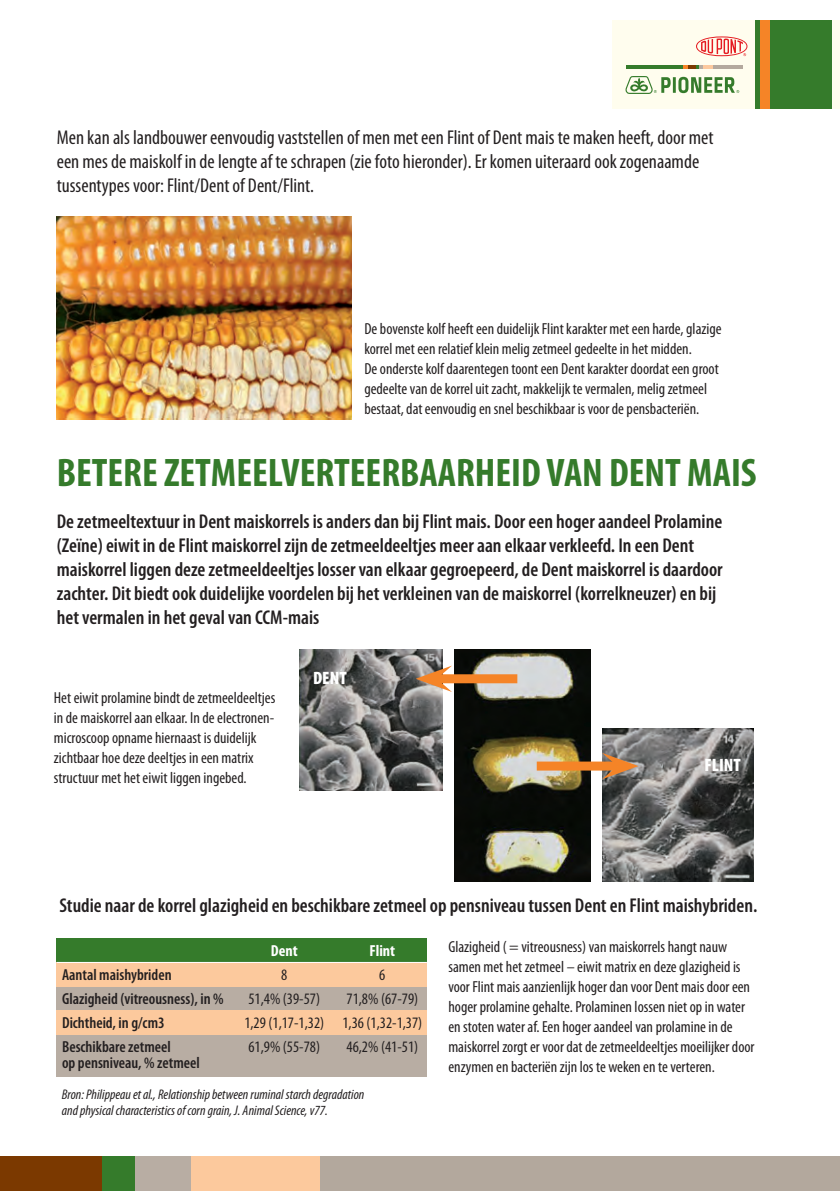
<style>
.page{position:relative;width:840px;height:1191px;background:#fff}
.page>*{position:absolute;margin:0;border:0;box-sizing:border-box;transform-origin:0 0}
.t1{font:700 condensed 40px "Myriad Pro";color:#357b2b}
.t2{font:600 condensed 20px/24px "Myriad Pro";color:#231f20}
.t3{font:condensed 20px/24px "Myriad Pro";color:#231f20}
.t4{font:900 condensed 18px "Myriad Pro";color:#fff}
.t5{font:condensed 16px/20px "Myriad Pro";color:#231f20}
.t6{font:600 condensed 16px "Myriad Pro";color:#231f20}
.t7{font:700 condensed 16px "Myriad Pro";color:#fff}
.t8{font:italic condensed 14px/16px "Myriad Pro";color:#231f20}
</style>
<div class="page">
<div style="left:612px;top:20px;width:227px;height:89px;background:#fffdee"></div>
<div style="left:754px;top:20px;width:77px;height:89px;background:#357b2b"></div>
<div style="left:759px;top:20px;width:10px;height:89px;background:#f58427"></div>
<hr style="left:626px;top:65px;width:56px;height:4px;background:#357b2b">
<hr style="left:712px;top:65px;width:30px;height:4px;background:#b4a99e">
<hr style="left:702px;top:65px;width:10px;height:4px;background:#fcc99e">
<svg style="left:682px;top:65px;width:20px;height:4px"></svg>
<svg style="left:696px;top:36px;width:51px;height:20px"></svg>
<hr style="left:672px;top:77px;width:3px;height:16px;background:#357b2b">
<svg style="left:678px;top:77px;width:60px;height:16px"></svg>
<svg style="left:625px;top:76px;width:45px;height:18px"></svg>
<div style="left:314px;top:1156px;width:525px;height:35px;background:#b3a89d"></div>
<div style="left:135px;top:1156px;width:56px;height:35px;background:#b8ada3"></div>
<div style="left:191px;top:1156px;width:128px;height:35px;background:#fcc99d"></div>
<div style="left:0;top:1156px;width:103px;height:35px;background:#7b3900"></div>
<div style="left:103px;top:1156px;width:32px;height:35px;background:#357b2b"></div>
<img style="left:57px;top:216px;width:294px;height:203px">
<img style="left:454px;top:649px;width:136px;height:232px">
<img style="left:602px;top:728px;width:151px;height:153px">
<img style="left:300px;top:649px;width:142px;height:141px">
<div style="left:436px;top:674px;width:81px;height:9px;background:#f58427"></div>
<svg style="left:415px;top:665px;width:37px;height:27px"></svg>
<div style="left:536px;top:761px;width:81px;height:9px;background:#f58427"></div>
<svg style="left:601px;top:753px;width:37px;height:26px"></svg>
<div style="left:57px;top:1034px;width:369px;height:43px;background:#b8ada3"></div>
<div style="left:57px;top:986px;width:369px;height:24px;background:#b8ada3"></div>
<div style="left:57px;top:938px;width:369px;height:24px;background:#357b2b"></div>
<div style="left:57px;top:1010px;width:369px;height:24px;background:#fcc99d"></div>
<div style="left:57px;top:962px;width:369px;height:24px;background:#fcc99d"></div>
<hr style="left:57px;top:962px;width:369px;height:1px;background:#fff">
<p class="t3" style="left:57px;top:126px;width:658px">Men kan als landbouwer eenvoudig vaststellen of men met een Flint of Dent mais te maken heeft, door met een mes de maiskolf in de lengte af te schrapen (zie foto hieronder). Er komen uiteraard ook zogenaamde tussentypes voor: Flint/Dent of Dent/Flint.</p>
<p class="t5" style="left:364px;top:319px;width:358px">De bovenste kolf heeft een duidelijk Flint karakter met een harde, glazige korrel met een relatief klein melig zetmeel gedeelte in het midden.<br>De onderste kolf daarentegen toont een Dent karakter doordat een groot gedeelte van de korrel uit zacht, makkelijk te vermalen, melig zetmeel bestaat, dat eenvoudig en snel beschikbaar is voor de pensbacteriën.</p>
<h1 class="t1" style="left:57px;top:451px;width:701px">BETERE ZETMEELVERTEERBAARHEID VAN DENT MAIS</h1>
<p class="t2" style="left:57px;top:510px;width:667px">De zetmeeltextuur in Dent maiskorrels is anders dan bij Flint mais. Door een hoger aandeel Prolamine (Zeïne) eiwit in de Flint maiskorrel zijn de zetmeeldeeltjes meer aan elkaar verkleefd. In een Dent maiskorrel liggen deze zetmeeldeeltjes losser van elkaar gegroepeerd, de Dent maiskorrel is daardoor zachter. Dit biedt ook duidelijke voordelen bij het verkleinen van de maiskorrel (korrelkneuzer) en bij het vermalen in het geval van CCM-mais</p>
<p class="t5" style="left:54px;top:688px;width:223px">Het eiwit prolamine bindt de zetmeeldeeltjes in de maiskorrel aan elkaar. In de electronen&shy;microscoop opname hiernaast is duidelijk zichtbaar hoe deze deeltjes in een matrix structuur met het eiwit liggen ingebed.</p>
<p class="t4" style="left:313px;top:668px;width:35px">DENT</p>
<p class="t4" style="left:704px;top:754px;width:38px">FLINT</p>
<p class="t2" style="left:59px;top:894px;width:699px">Studie naar de korrel glazigheid en beschikbare zetmeel op pensniveau tussen Dent en Flint maishybriden.</p>
<p class="t7" style="left:271px;top:942px;width:28px">Dent</p>
<p class="t7" style="left:369px;top:942px;width:27px">Flint</p>
<p class="t6" style="left:62px;top:966px;width:111px">Aantal maishybriden</p>
<p class="t5" style="left:281px;top:965px;width:8px">8</p>
<p class="t5" style="left:379px;top:965px;width:8px">6</p>
<p class="t6" style="left:62px;top:990px;width:163px">Glazigheid (vitreousness), in %</p>
<p class="t5" style="left:248px;top:989px;width:73px">51,4% (39-57)</p>
<p class="t5" style="left:346px;top:989px;width:73px">71,8% (67-79)</p>
<p class="t6" style="left:62px;top:1014px;width:104px">Dichtheid, in g/cm3</p>
<p class="t5" style="left:244px;top:1013px;width:179px">1,29 (1,17-1,32) 1,36 (1,32-1,37)</p>
<p class="t6" style="left:62px;top:1038px;width:110px">Beschikbare zetmeel</p>
<p class="t5" style="left:248px;top:1037px;width:73px">61,9% (55-78)</p>
<p class="t5" style="left:346px;top:1037px;width:73px">46,2% (41-51)</p>
<p class="t6" style="left:62px;top:1054px;width:139px">op pensniveau, % zetmeel</p>
<p class="t8" style="left:62px;top:1086px;width:304px">Bron: Philippeau et al., Relationship between ruminal starch degradation and physical characteristics of corn grain, J. Animal Science, v77.</p>
<p class="t5" style="left:448px;top:937px;width:307px">Glazigheid ( = vitreousness) van maiskorrels hangt nauw samen met het zetmeel – eiwit matrix en deze glazigheid is voor Flint mais aanzienlijk hoger dan voor Dent mais door een hoger prolamine gehalte. Prolaminen lossen niet op in water en stoten water af. Een hoger aandeel van prolamine in de maiskorrel zorgt er voor dat de zetmeeldeeltjes moeilijker door enzymen en bacteriën zijn los te weken en te verteren.</p>
</div>
